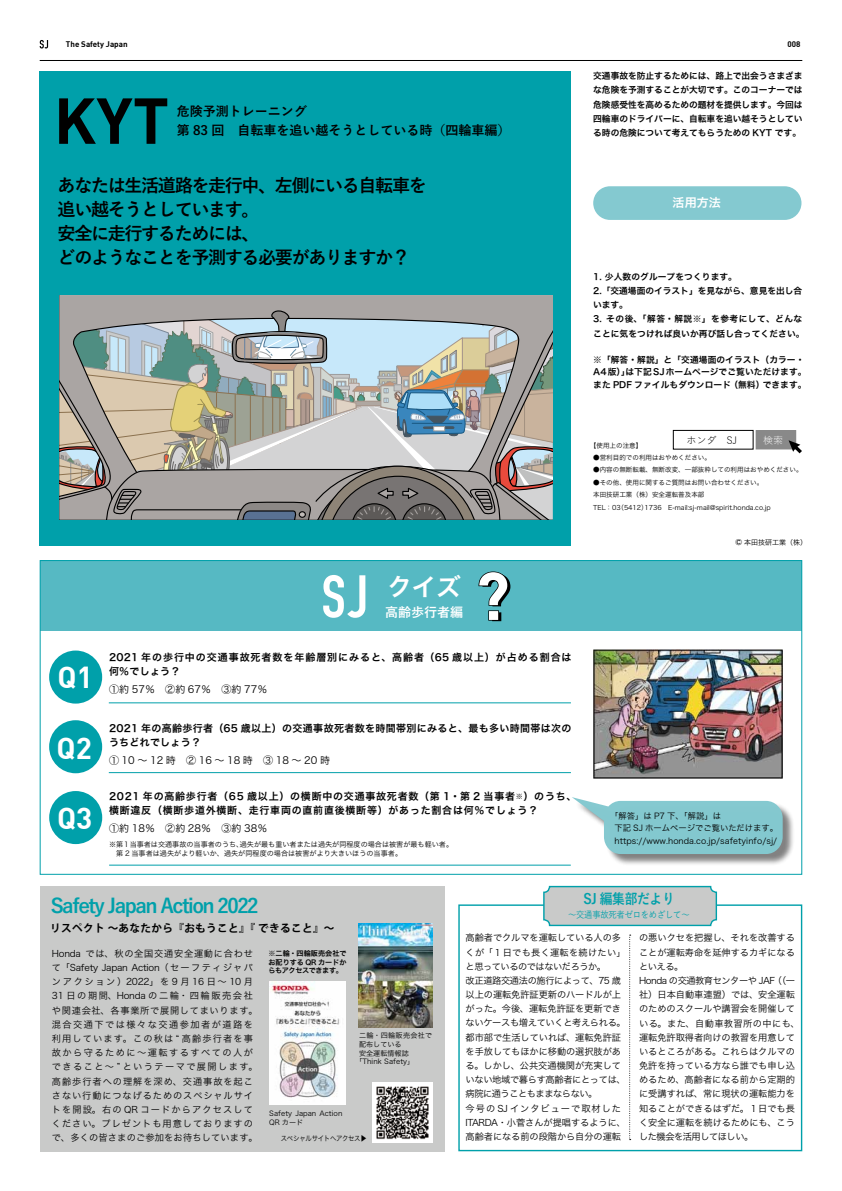
<style>
.page{position:relative;width:842px;height:1191px;background:#fff}
.page>*{position:absolute;margin:0;border:0;box-sizing:border-box;transform-origin:0 0}
.t1{font:700 66.5px "DIN";color:#fff}
.t2{font:700 63.8px "DIN";color:#000}
.t3{font:700 29.8px "DIN";color:#fff}
.t4{font:24.4px "Hira Kaku Pro N W6";color:#fff}
.t5{font:700 19.8px "Yu Go";letter-spacing:-.075em;color:#00a0aa}
.t6{font:700 18.1px/24.1px "Yu Go";letter-spacing:-.075em;color:#000}
.t7{font:700 14.2px "Yu Go";letter-spacing:-.025em;color:#00a0aa;scale:.9 1}
.t8{font:700 13px/19.8px "Yu Go";color:#000}
.t9{font:700 13px "Yu Go";color:#fff}
.t10{font:12px "Hira Kaku Pro N W6";color:#fff}
.t11{font:700 10.6px "Koz Go Pr 6 N";letter-spacing:.03em;color:#000}
.t12{font:10.1px "Koburina Go Std W1";color:#000}
.t13{font:10.1px "Koburina Go Std W1";color:#fff}
.t14{font:10px/14.2px "Hira Kaku Pro N W6";letter-spacing:.075em;color:#000}
.t15{font:10px/14.2px "Hira Kaku Pro N W6";letter-spacing:.035em;color:#000}
.t16{font:10px/14.2px "Hira Kaku Pro N W6";letter-spacing:.095em;color:#000}
.t17{font:10px "Hira Kaku Pro N W3";letter-spacing:.01em;color:#000}
.t18{font:10px "Hira Kaku Pro N W3";letter-spacing:.135em;color:#000}
.t19{font:9.2px/14.2px "Hira Kaku Pro N W3";color:#000}
.t20{font:9.2px/14.2px "Hira Kaku Pro N W3";letter-spacing:.105em;color:#000}
.t21{font:500 9.2px "Yu Go";letter-spacing:-.025em;color:#00a0aa;scale:.9 1}
.t22{font:8.7px/14.2px "Hira Kaku Pro N W6";letter-spacing:.01em;color:#000}
.t23{font:8.3px/12.5px "Hira Kaku Pro N W3";letter-spacing:.01em;color:#000}
.t24{font:700 8px "DIN";color:#000}
.t25{font:7.1px/8.9px "Hira Kaku Pro N W3";letter-spacing:.005em;color:#000}
.t26{font:7.1px/8.9px "Hira Kaku Pro N W6";letter-spacing:.005em;color:#000;text-align:justify}
.t27{font:7.1px "Hira Kaku Pro N W3";letter-spacing:-.05em;color:#000;scale:.9 1}
.t28{font:7.1px "Hira Kaku Pro N W3";letter-spacing:.04em;color:#000}
.t29{font:7px "Hira Kaku Pro N W3";color:#000}
.t30{font:6.5px/12.4px "Hira Kaku Pro N W3";color:#000}
.s1{font-size:12.8px}
.s2{font-size:7.1px}
</style>
<div class="page">
<div style="left:40px;top:72px;width:531px;height:474px;background:#00a0aa"></div>
<svg style="left:40px;top:40px;width:8px;height:8px"></svg>
<hr style="left:40px;top:60px;width:762px;height:1px;background:#000">
<div style="left:49px;top:650px;width:53px;height:53px;background:#00a0aa;border-radius:50%"></div>
<div style="left:49px;top:720px;width:53px;height:53px;background:#00a0aa;border-radius:50%"></div>
<div style="left:49px;top:791px;width:53px;height:53px;background:#00a0aa;border-radius:50%"></div>
<div style="left:40px;top:560px;width:762px;height:70px;background:#56b9c3"></div>
<div style="left:574px;top:799px;width:221px;height:67px;background:#000;opacity:.5"></div>
<svg style="left:572px;top:797px;width:211px;height:57px"></svg>
<svg style="left:323px;top:575px;width:42px;height:43px"></svg>
<svg style="left:478px;top:571px;width:30px;height:50px"></svg>
<div style="left:673px;top:430px;width:80px;height:19px;border:1px solid #000"></div>
<svg style="left:756px;top:430px;width:46px;height:23px"></svg>
<div style="left:593px;top:186px;width:208px;height:34px;background:#84c9d0;border-radius:17px"></div>
<hr style="left:109px;top:702px;width:462px;height:1px;background:#00a0aa">
<hr style="left:109px;top:772px;width:462px;height:1px;background:#00a0aa">
<hr style="left:109px;top:865px;width:462px;height:1px;background:#00a0aa">
<div style="left:40px;top:886px;width:404px;height:265px;background:#c9cac9"></div>
<div style="left:458px;top:904px;width:344px;height:247px;border:1px solid #00a0aa"></div>
<div style="left:544px;top:886px;width:172px;height:39px;background:#c9cac9;border-radius:6px"></div>
<div style="left:543px;top:886px;width:174px;height:40px;border:1px solid #00a0aa;border-radius:6px"></div>
<svg style="left:629px;top:934px;width:2px;height:206px"></svg>
<img style="left:372px;top:1082px;width:60px;height:60px">
<img style="left:358px;top:923px;width:74px;height:104px">
<img style="left:269px;top:981px;width:77px;height:123px">
<svg style="left:59px;top:296px;width:494px;height:224px;background:#a9aaa5"></svg>
<img style="left:593px;top:650px;width:190px;height:128px">
<p class="t24" style="left:66px;top:38px;width:63px">The Safety Japan</p>
<p class="t24" style="left:787px;top:39px;width:15px">008</p>
<h2 class="t2" style="left:54px;top:79px;width:117px">KYT</h2>
<h3 class="t8" style="left:177px;top:101px;width:335px">危険予測トレーニング<br>第 83 回　自転車を追い越そうとしている時（四輪車編）</h3>
<h3 class="t6" style="left:58px;top:174px;width:371px">あなたは生活道路を走行中、左側にいる自転車を追い越そうとしています。<br>安全に走行するためには、<br>どのようなことを予測する必要がありますか？</h3>
<h3 class="t4" style="left:388px;top:565px;width:75px">クイズ</h3>
<h3 class="t9" style="left:385px;top:605px;width:80px">高齢歩行者編</h3>
<h1 class="t1" style="left:475px;top:552px;width:36px">?</h1>
<p class="t22" style="left:593px;top:69px;width:211px;text-align:justify">交通事故を防止するためには、路上で出会うさまざまな危険を予測することが大切です。このコーナーでは危険感受性を高めるための題材を提供します。今回は四輪車のドライバーに、自転車を追い越そうとしている時の危険について考えてもらうための KYT です。</p>
<h3 class="t10" style="left:673px;top:191px;width:50px">活用方法</h3>
<p class="t22" style="left:593px;top:269px;width:211px">1. 少人数のグループをつくります。<br>2.「交通場面のイラスト」を見ながら、意見を出し合います。</p>
<p class="t22" style="left:593px;top:312px;width:213px">3. その後、「解答・解説※」を参考にして、どんなことに気をつければ良いか再び話し合ってください。</p>
<p class="t22" style="left:593px;top:353px;width:222px;line-height:12.4px">※「解答・解説」と「交通場面のイラスト（カラー・ 　<br>A4版）」は下記SJホームページでご覧いただけます。また PDF ファイルもダウンロード（無料）できます。</p>
<p class="t12" style="left:686px;top:432px;width:52px">ホンダ　SJ</p>
<p class="t13" style="left:763px;top:432px;width:22px">検索</p>
<p class="t30" style="left:590px;top:438px;width:54px">【使用上の注意】</p>
<p class="t30" style="left:593px;top:451px;width:119px">●営利目的での利用はおやめください。</p>
<p class="t30" style="left:593px;top:463px;width:211px">●内容の無断転載、無断改変、一部抜粋しての利用はおやめください。</p>
<p class="t30" style="left:593px;top:476px;width:179px">●その他、使用に関するご質問はお問い合わせください。本田技研工業（株）安全運転普及本部<br>TEL：03（5412）1736　E-mail:sj-mail@spirit.honda.co.jp</p>
<p class="t29" style="left:735px;top:536px;width:74px"><span class="s1">©</span> 本田技研工業（株）</p>
<p class="t16" style="left:109px;top:649px;width:464px">2021 年の歩行中の交通事故死者数を年齢層別にみると、高齢者（65 歳以上）が占める割合は何％でしょう？</p>
<p class="t17" style="left:109px;top:680px;width:160px">①約 57％　②約 67％　③約 77％</p>
<p class="t15" style="left:109px;top:720px;width:464px">2021 年の高齢歩行者（65 歳以上）の交通事故死者数を時間帯別にみると、最も多い時間帯は次のうちどれでしょう？</p>
<p class="t18" style="left:109px;top:751px;width:223px">①10～12時　②16～18時　③18～20時</p>
<p class="t14" style="left:109px;top:788px;width:469px">2021 年の高齢歩行者（65 歳以上）の横断中の交通事故死者数（第 1・第 2 当事者<span class="s2">※</span>）のうち、横断違反（横断歩道外横断、走行車両の直前直後横断等）があった割合は何％でしょう？</p>
<p class="t17" style="left:109px;top:819px;width:160px">①約 18％　②約 28％　③約 38％</p>
<h3 class="t3" style="left:58px;top:658px;width:37px">Q1</h3>
<h3 class="t3" style="left:57px;top:728px;width:37px">Q2</h3>
<h3 class="t3" style="left:57px;top:798px;width:37px">Q3</h3>
<p class="t23" style="left:614px;top:808px;width:165px;text-indent:-4px">「解答」は P7 下、「解説」は<br>下記 SJ ホームページでご覧いただけます。https://www.honda.co.jp/safetyinfo/sj/</p>
<p class="t25" style="left:109px;top:839px;width:353px">※第1当事者は交通事故の当事者のうち、過失が最も重い者または過失が同程度の場合は被害が最も軽い者。　　第 2 当事者は過失がより軽いか、過失が同程度の場合は被害がより大きいほうの当事者。</p>
<h3 class="t5" style="left:51px;top:894px;width:209px">Safety Japan Action 2022</h3>
<p class="t20" style="left:52px;top:945px;width:207px">Honda では、秋の全国交通安全運動に合わせて「Safety Japan Action（セーフティジャパンアクション）2022」を9月16日～10月<br>31日の期間、Hondaの二輪・四輪販売会社や関連会社、各事業所で展開してまいります。混合交通下では様々な交通参加者が道路を利用しています。この秋は “ 高齢歩行者を事故から守るために～運転するすべての人ができること～ ” というテーマで展開します。高齢歩行者への理解を深め、交通事故を起こさない行動につなげるためのスペシャルサイトを開設。右の QR コードからアクセスしてください。プレゼントも用意しておりますので、多くの皆さまのご参加をお待ちしています。</p>
<p class="t11" style="left:50px;top:922px;width:286px">リスペクト ～あなたから『おもうこと』『 できること』～</p>
<p class="t26" style="left:268px;top:948px;width:80px">※二輪・四輪販売会社でお配りする QR カードからもアクセスできます。</p>
<p class="t28" style="left:359px;top:1028px;width:75px">二輪・四輪販売会社で</p>
<p class="t25" style="left:359px;top:1039px;width:44px">配布している</p>
<p class="t25" style="left:359px;top:1048px;width:51px">安全運転情報誌</p>
<p class="t25" style="left:355px;top:1056px;width:60px">「Think Safety」</p>
<p class="t25" style="left:269px;top:1108px;width:75px">Safety Japan Action<br>QR カード</p>
<p class="t27" style="left:281px;top:1132px;width:97px">スペシャルサイトへアクセス▶</p>
<h3 class="t7" style="left:583px;top:891px;width:103px">SJ 編集部だより</h3>
<p class="t19" style="left:639px;top:930px;width:162px">の悪いクセを把握し、それを改善することが運転寿命を延伸するカギになるといえる。<br>Honda の交通教育センターや JAF（（一社）日本自動車連盟）では、安全運転のためのスクールや講習会を開催している。また、自動車教習所の中にも、運転免許取得者向けの教習を用意しているところがある。これらはクルマの免許を持っている方なら誰でも申し込めるため、高齢者になる前から定期的に受講すれば、常に現状の運転能力を知ることができるはずだ。１日でも長く安全に運転を続けるためにも、こうした機会を活用してほしい。</p>
<p class="t21" style="left:568px;top:906px;width:136px">〜交通事故死者ゼロをめざして〜</p>
<p class="t19" style="left:466px;top:930px;width:162px">高齢者でクルマを運転している人の多くが「１日でも長く運転を続けたい」と思っているのではないだろうか。<br>改正道路交通法の施行によって、75 歳以上の運転免許証更新のハードルが上がった。今後、運転免許証を更新できないケースも増えていくと考えられる。都市部で生活していれば、運転免許証を手放してもほかに移動の選択肢がある。しかし、公共交通機関が充実していない地域で暮らす高齢者にとっては、病院に通うこともままならない。<br>今号の SJ インタビューで取材した<br>ITARDA・小菅さんが提唱するように、高齢者になる前の段階から自分の運転</p>
</div>
